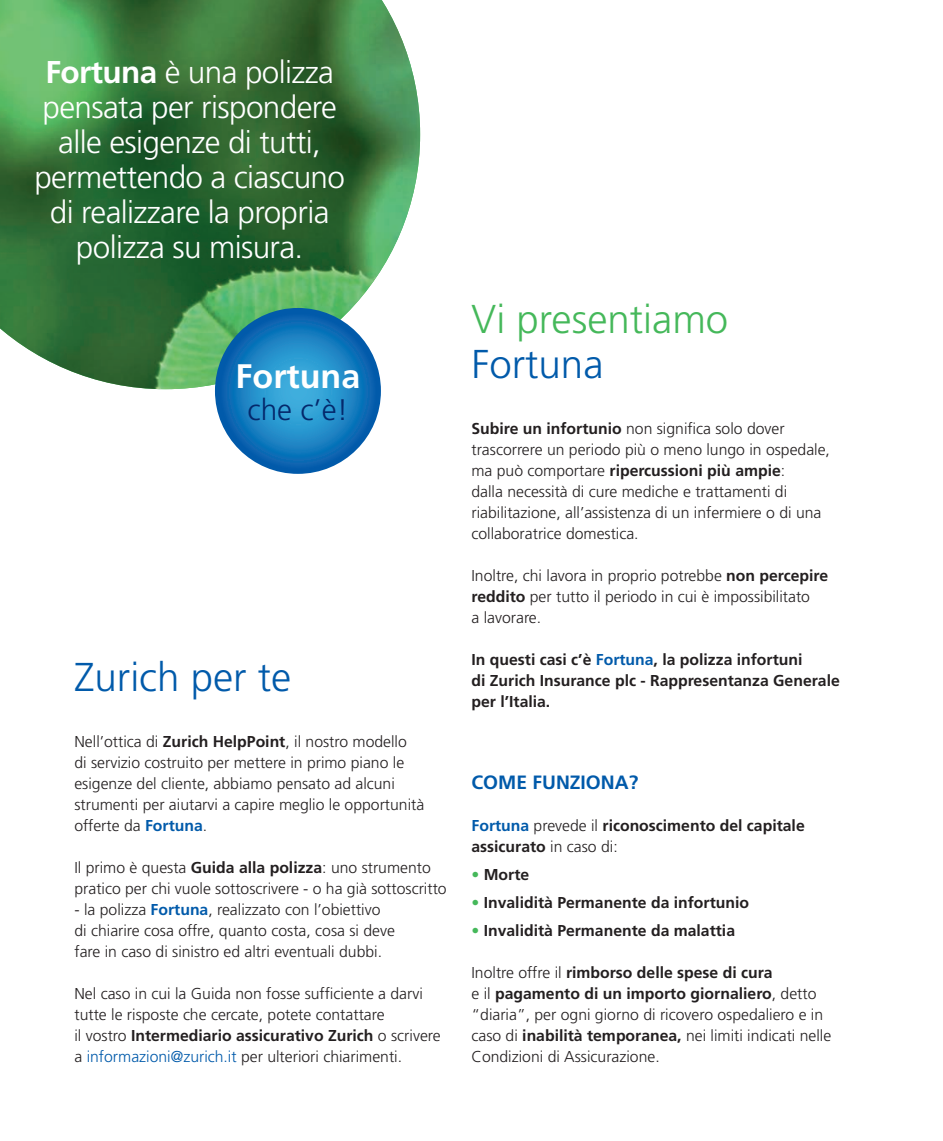
<style>
.page{position:relative;width:943px;height:1141px;background:#fff}
.page>*{position:absolute;margin:0;border:0;box-sizing:border-box;transform-origin:0 0}
.t1{font:300 40.25px "Frutiger";color:#015aaa}
.t2{font:300 40.25px "Frutiger";color:#45b85a}
.t3{font:700 33.95px "Frutiger";color:#fff}
.t4{font:300 31.5px/35px "Frutiger";letter-spacing:-.02em;color:#fff;text-align:center}
.t5{font:300 29.75px "Frutiger";color:#04286b}
.t6{font:700 19.25px "Frutiger";color:#015aaa}
.t7{font:300 15.75px/21px "Frutiger";color:#231f20}
.t8{font:700 15.75px/21px "Frutiger";color:#231f20}
.s1{font-weight:700}
.s2{font-weight:700;color:#015aaa}
.s3{color:#015aaa}
.s4{font-weight:300}
.s5{color:#45b85a}
</style>
<div class="page">
<img style="left:0;top:0;width:420px;height:389px">
<svg style="left:215px;top:308px;width:166px;height:166px;background:#197ec0"></svg>
<h3 class="t4" style="left:34px;top:57px;width:312px"><span class="s1">Fortuna</span> è una polizza pensata per rispondere alle esigenze di tutti, permettendo a ciascuno di realizzare la propria polizza su misura.</h3>
<h2 class="t3" style="left:235px;top:362px;width:126px">Fortuna</h2>
<h3 class="t5" style="left:247px;top:397px;width:102px">che c’è!</h3>
<h1 class="t1" style="left:74px;top:661px;width:218px">Zurich per te</h1>
<p class="t7" style="left:74px;top:733px;width:351px">Nell’ottica di <span class="s1">Zurich HelpPoint</span>, il nostro modello<br>di servizio costruito per mettere in primo piano le esigenze del cliente, abbiamo pensato ad alcuni strumenti per aiutarvi a capire meglio le opportunità offerte da <span class="s2">Fortuna</span>.</p>
<p class="t7" style="left:74px;top:858px;width:374px">Il primo è questa <span class="s1">Guida alla polizza</span>: uno strumento pratico per chi vuole sottoscrivere - o ha già sottoscritto</p>
<p class="t7" style="left:74px;top:900px;width:322px">- la polizza <span class="s2">Fortuna</span>, realizzato con l’obiettivo di chiarire cosa offre, quanto costa, cosa si deve fare in caso di sinistro ed altri eventuali dubbi.</p>
<p class="t7" style="left:74px;top:984px;width:368px">Nel caso in cui la Guida non fosse sufficiente a darvi tutte le risposte che cercate, potete contattare<br>il vostro <span class="s1">Intermediario assicurativo Zurich</span> o scrivere a <span class="s3">informazioni@zurich.it</span> per ulteriori chiarimenti.</p>
<h1 class="t2" style="left:471px;top:302px;width:258px">Vi presentiamo</h1>
<h1 class="t1" style="left:471px;top:348px;width:133px">Fortuna</h1>
<p class="t7" style="left:471px;top:419px;width:360px"><span class="s1">Subire un infortunio</span> non significa solo dover trascorrere un periodo più o meno lungo in ospedale, ma può comportare <span class="s1">ripercussioni più ampie</span>:<br>dalla necessità di cure mediche e trattamenti di riabilitazione, all’assistenza di un infermiere o di una collaboratrice domestica.</p>
<p class="t7" style="left:471px;top:566px;width:358px">Inoltre, chi lavora in proprio potrebbe <span class="s1">non percepire reddito</span> per tutto il periodo in cui è impossibilitato<br>a lavorare.</p>
<p class="t8" style="left:471px;top:650px;width:370px">In questi casi c’è <span class="s3">Fortuna</span>, la polizza infortuni<br>di Zurich Insurance plc - Rappresentanza Generale per l’Italia.</p>
<p class="t6" style="left:471px;top:775px;width:168px">COME FUNZIONA?</p>
<p class="t8" style="left:471px;top:817px;width:335px"><span class="s3">Fortuna</span> <span class="s4">prevede il</span> riconoscimento del capitale assicurato <span class="s4">in caso di:</span></p>
<p class="t8" style="left:471px;top:866px;width:59px"><span class="s5">•</span> Morte</p>
<p class="t8" style="left:471px;top:894px;width:279px"><span class="s5">•</span> Invalidità Permanente da infortunio</p>
<p class="t8" style="left:471px;top:922px;width:265px"><span class="s5">•</span> Invalidità Permanente da malattia</p>
<p class="t7" style="left:471px;top:964px;width:361px">Inoltre offre il <span class="s1">rimborso delle spese di cura<br></span>e il <span class="s1">pagamento di un importo giornaliero</span>, detto “diaria”, per ogni giorno di ricovero ospedaliero e in caso di <span class="s1">inabilità temporanea,</span> nei limiti indicati nelle Condizioni di Assicurazione.</p>
</div>
